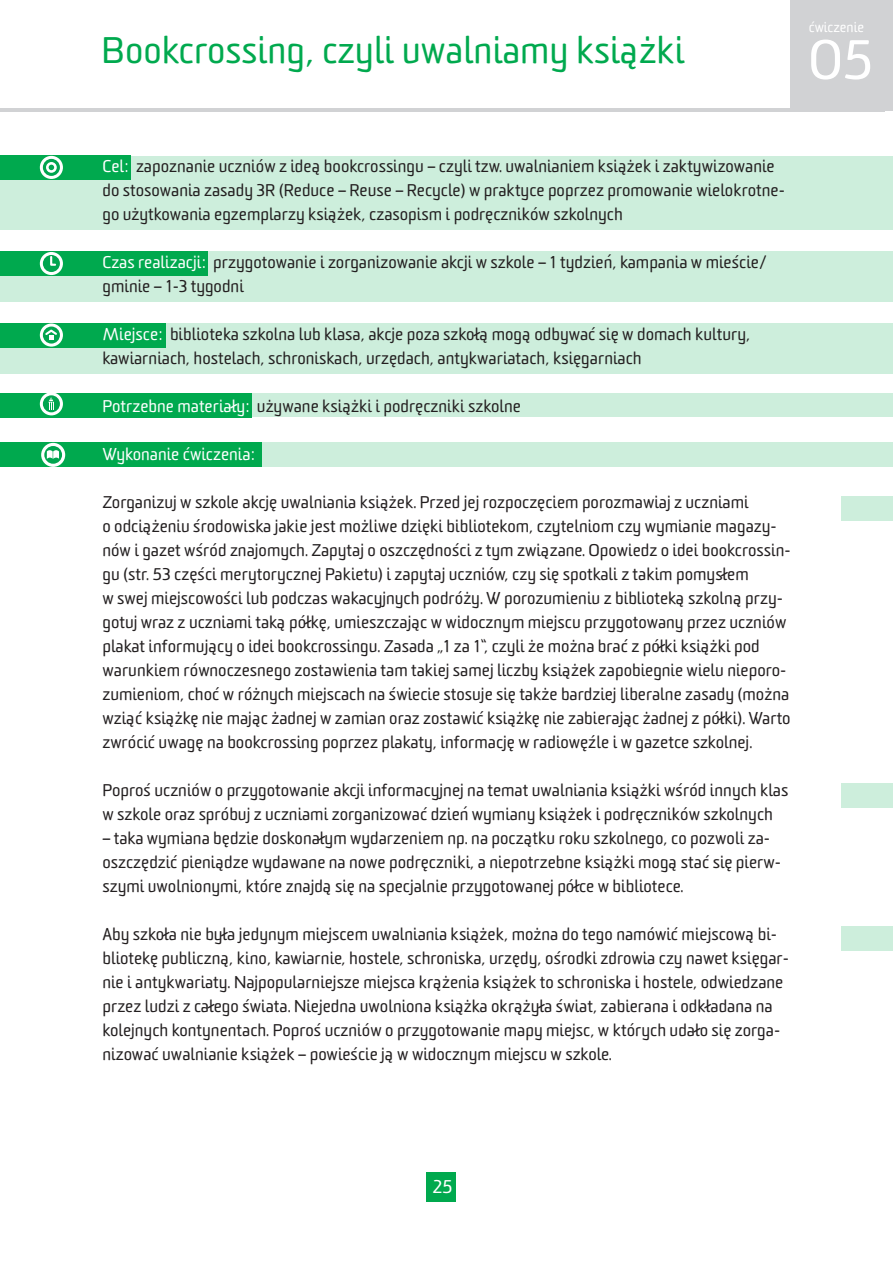
<style>
.page{position:relative;width:893px;height:1263px;background:#fff}
.page>*{position:absolute;margin:0;border:0;box-sizing:border-box;transform-origin:0 0}
.t1{font:54px "Sommet Rounded";color:#fff}
.t2{font:36px "Sommet Rounded";color:#00a94e}
.t3{font:18px "Sommet Rounded";color:#fff}
.t4{font:16.5px/24px "Sommet Rounded";color:#231f20}
.t5{font:16.5px "Sommet Rounded";color:#fff}
.t6{font:13.5px "Sommet Rounded";color:#fff}
.s1{color:#fff}
</style>
<div class="page">
<div style="left:791px;top:0;width:102px;height:111px;background:#d1d2d4"></div>
<div style="left:426px;top:1172px;width:30px;height:29px;background:#00a94e"></div>
<hr style="left:0;top:108px;width:885px;height:4px;background:#d1d2d4">
<div style="left:0;top:442px;width:893px;height:25px;background:#cdeedc"></div>
<div style="left:0;top:442px;width:261px;height:25px;background:#00a94e"></div>
<div style="left:0;top:393px;width:893px;height:24px;background:#cdeedc"></div>
<div style="left:0;top:393px;width:252px;height:24px;background:#00a94e"></div>
<div style="left:0;top:323px;width:893px;height:51px;background:#cdeedc"></div>
<div style="left:0;top:323px;width:166px;height:25px;background:#00a94e"></div>
<div style="left:0;top:251px;width:893px;height:51px;background:#cdeedc"></div>
<div style="left:0;top:251px;width:208px;height:25px;background:#00a94e"></div>
<div style="left:1px;top:156px;width:892px;height:74px;background:#cdeedc"></div>
<div style="left:0;top:156px;width:131px;height:24px;background:#00a94e"></div>
<div style="left:841px;top:496px;width:52px;height:25px;background:#cdeedc"></div>
<div style="left:841px;top:783px;width:52px;height:25px;background:#cdeedc"></div>
<svg style="left:40px;top:156px;width:23px;height:23px"></svg>
<svg style="left:43px;top:159px;width:17px;height:17px"></svg>
<svg style="left:46px;top:162px;width:11px;height:11px"></svg>
<svg style="left:49px;top:165px;width:5px;height:5px"></svg>
<svg style="left:40px;top:252px;width:23px;height:23px"></svg>
<div style="left:43px;top:255px;width:17px;height:17px;background:#00a54f;border-radius:50%"></div>
<svg style="left:49px;top:255px;width:8px;height:11px"></svg>
<svg style="left:40px;top:323px;width:23px;height:24px"></svg>
<svg style="left:43px;top:327px;width:17px;height:17px"></svg>
<svg style="left:43px;top:328px;width:16px;height:12px"></svg>
<svg style="left:40px;top:392px;width:23px;height:23px"></svg>
<div style="left:43px;top:395px;width:17px;height:17px;background:#00a54f;border-radius:50%"></div>
<svg style="left:49px;top:397px;width:5px;height:13px"></svg>
<svg style="left:41px;top:443px;width:24px;height:24px"></svg>
<svg style="left:44px;top:446px;width:18px;height:18px"></svg>
<svg style="left:47px;top:450px;width:12px;height:9px"></svg>
<div style="left:841px;top:926px;width:52px;height:25px;background:#cdeedc"></div>
<h2 class="t2" style="left:102px;top:27px;width:585px">Bookcrossing, czyli uwalniamy książki</h2>
<p class="t6" style="left:809px;top:18px;width:57px">ćwiczenie</p>
<h1 class="t1" style="left:808px;top:25px;width:67px">05</h1>
<p class="t4" style="left:102px;top:155px;width:684px"><span class="s1">Cel:</span> zapoznanie uczniów z ideą bookcrossingu – czyli tzw. uwalnianiem książek i zaktywizowanie do stosowania zasady 3R (Reduce – Reuse – Recycle) w praktyce poprzez promowanie wielokrotne&shy;go użytkowania egzemplarzy książek, czasopism i podręczników szkolnych</p>
<p class="t4" style="left:102px;top:251px;width:666px"><span class="s1">Czas realizacji:</span> przygotowanie i zorganizowanie akcji w szkole – 1 tydzień, kampania w mieście/ gminie – 1-3 tygodni</p>
<p class="t4" style="left:102px;top:323px;width:649px"><span class="s1">Miejsce:</span> biblioteka szkolna lub klasa, akcje poza szkołą mogą odbywać się w domach kultury, kawiarniach, hostelach, schroniskach, urzędach, antykwariatach, księgarniach</p>
<p class="t4" style="left:102px;top:395px;width:420px"><span class="s1">Potrzebne materiały:</span> używane książki i podręczniki szkolne</p>
<p class="t5" style="left:102px;top:443px;width:155px">Wykonanie ćwiczenia:</p>
<p class="t4" style="left:102px;top:491px;width:690px">Zorganizuj w szkole akcję uwalniania książek. Przed jej rozpoczęciem porozmawiaj z uczniami<br>o odciążeniu środowiska jakie jest możliwe dzięki bibliotekom, czytelniom czy wymianie magazy&shy;nów i gazet wśród znajomych. Zapytaj o oszczędności z tym związane. Opowiedz o idei bookcrossin&shy;gu (str. 53 części merytorycznej Pakietu) i zapytaj uczniów, czy się spotkali z takim pomysłem<br>w swej miejscowości lub podczas wakacyjnych podróży. W porozumieniu z biblioteką szkolną przy&shy;gotuj wraz z uczniami taką półkę, umieszczając w widocznym miejscu przygotowany przez uczniów plakat informujący o idei bookcrossingu. Zasada „1 za 1”, czyli że można brać z półki książki pod warunkiem równoczesnego zostawienia tam takiej samej liczby książek zapobiegnie wielu nieporo&shy;zumieniom, choć w różnych miejscach na świecie stosuje się także bardziej liberalne zasady (można wziąć książkę nie mając żadnej w zamian oraz zostawić książkę nie zabierając żadnej z półki). Warto zwrócić uwagę na bookcrossing poprzez plakaty, informację w radiowęźle i w gazetce szkolnej.</p>
<p class="t4" style="left:102px;top:779px;width:687px">Poproś uczniów o przygotowanie akcji informacyjnej na temat uwalniania książki wśród innych klas w szkole oraz spróbuj z uczniami zorganizować dzień wymiany książek i podręczników szkolnych</p>
<p class="t4" style="left:102px;top:827px;width:680px">– taka wymiana będzie doskonałym wydarzeniem np. na początku roku szkolnego, co pozwoli za&shy;oszczędzić pieniądze wydawane na nowe podręczniki, a niepotrzebne książki mogą stać się pierw&shy;szymi uwolnionymi, które znajdą się na specjalnie przygotowanej półce w bibliotece.</p>
<p class="t4" style="left:102px;top:923px;width:688px">Aby szkoła nie była jedynym miejscem uwalniania książek, można do tego namówić miejscową bi&shy;bliotekę publiczną, kino, kawiarnie, hostele, schroniska, urzędy, ośrodki zdrowia czy nawet księgar&shy;nie i antykwariaty. Najpopularniejsze miejsca krążenia książek to schroniska i hostele, odwiedzane przez ludzi z całego świata. Niejedna uwolniona książka okrążyła świat, zabierana i odkładana na kolejnych kontynentach. Poproś uczniów o przygotowanie mapy miejsc, w których udało się zorga&shy;nizować uwalnianie książek – powieście ją w widocznym miejscu w szkole.</p>
<p class="t3" style="left:432px;top:1174px;width:22px">25</p>
</div>
